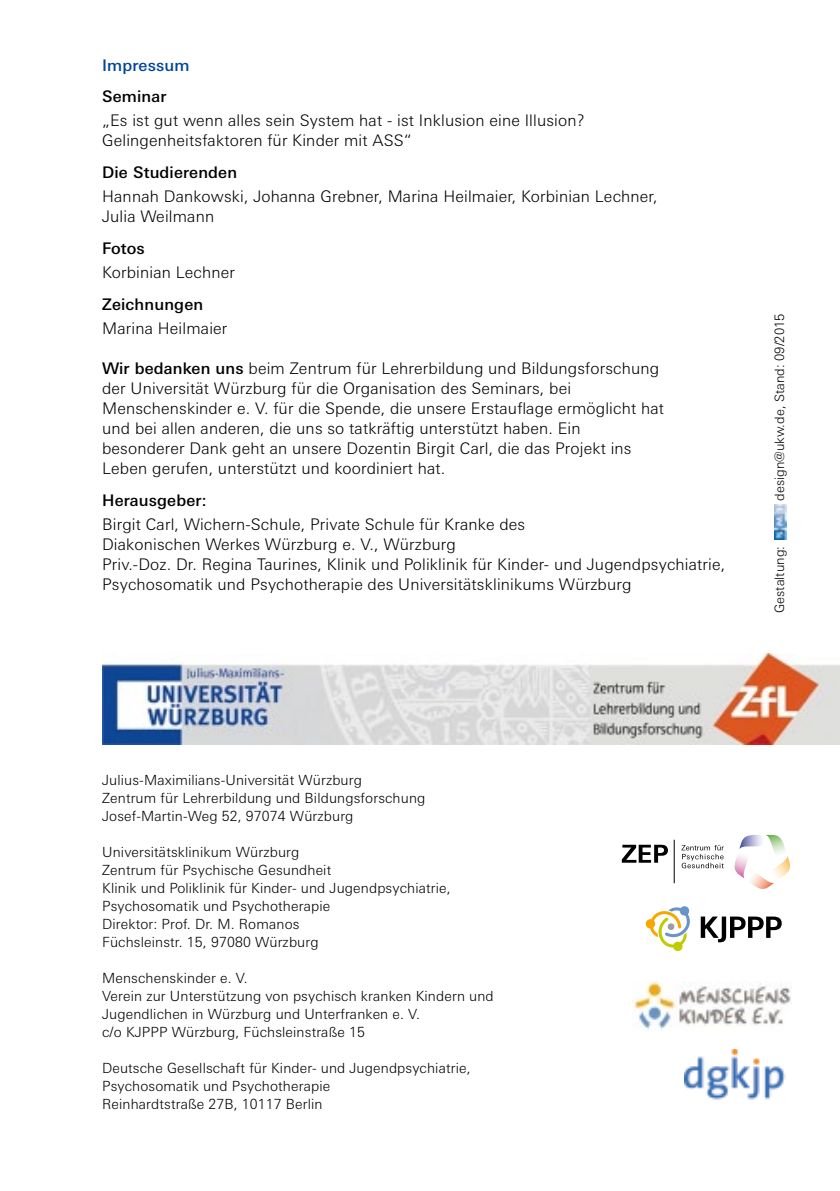
<style>
.page{position:relative;width:840px;height:1191px;background:#fff}
.page>*{position:absolute;margin:0;border:0;box-sizing:border-box;transform-origin:0 0}
.t1{font:300 16px/20px "LT Univers Basic";letter-spacing:.01em;color:#000}
.t2{font:500 16px "LT Univers Basic";letter-spacing:.01em;color:#000}
.t3{font:500 16px "LT Univers Basic";letter-spacing:.01em;color:#004595}
.t4{font:300 14px/18px "LT Univers Basic";letter-spacing:.01em;color:#000}
.t5{font:300 13px "LT Univers Basic";color:#000}
.s1{font-weight:500}
</style>
<div class="page">
<img style="left:774px;top:504px;width:11px;height:36px">
<img style="left:102px;top:653px;width:737px;height:91px">
<svg style="left:645px;top:906px;width:45px;height:45px"></svg>
<svg style="left:700px;top:916px;width:81px;height:26px"></svg>
<svg style="left:734px;top:835px;width:56px;height:54px"></svg>
<svg style="left:621px;top:844px;width:46px;height:18px"></svg>
<hr style="left:673px;top:839px;width:1px;height:44px;background:#000">
<svg style="left:681px;top:845px;width:42px;height:23px"></svg>
<img style="left:632px;top:981px;width:159px;height:49px">
<img style="left:684px;top:1049px;width:102px;height:51px">
<p class="t3" style="left:102px;top:55px;width:89px">Impressum</p>
<p class="t2" style="left:102px;top:87px;width:66px">Seminar</p>
<p class="t1" style="left:102px;top:111px;width:483px">„Es ist gut wenn alles sein System hat - ist Inklusion eine Illusion?<br>Gelingenheitsfaktoren für Kinder mit ASS“</p>
<p class="t2" style="left:102px;top:163px;width:136px">Die Studierenden</p>
<p class="t1" style="left:102px;top:186px;width:556px">Hannah Dankowski, Johanna Grebner, Marina Heilmaier, Korbinian Lechner,<br>Julia Weilmann</p>
<p class="t2" style="left:102px;top:239px;width:44px">Fotos</p>
<p class="t1" style="left:102px;top:262px;width:134px">Korbinian Lechner</p>
<p class="t2" style="left:102px;top:294px;width:102px">Zeichnungen</p>
<p class="t1" style="left:102px;top:318px;width:127px">Marina Heilmaier</p>
<p class="t1" style="left:102px;top:358px;width:563px"><span class="s1">Wir bedanken uns</span> beim Zentrum für Lehrerbildung und Bildungsforschung der Universität Würzburg für die Organisation des Seminars, bei Menschenskinder e. V. für die Spende, die unsere Erstauflage ermöglicht hat und bei allen anderen, die uns so tatkräftig unterstützt haben. Ein besonderer Dank geht an unsere Dozentin Birgit Carl, die das Projekt ins Leben gerufen, unterstützt und koordiniert hat.</p>
<p class="t2" style="left:102px;top:490px;width:106px">Herausgeber:</p>
<p class="t1" style="left:102px;top:514px;width:624px">Birgit Carl, Wichern-Schule, Private Schule für Kranke des<br>Diakonischen Werkes Würzburg e. V., Würzburg<br>Priv.-Doz. Dr. Regina Taurines, Klinik und Poliklinik für Kinder- und Jugendpsychiatrie, Psychosomatik und Psychotherapie des Universitätsklinikums Würzburg</p>
<p class="t5" style="left:771px;top:500px;width:189px;rotate:-90deg">design@ukw.de, Stand: 09/2015</p>
<p class="t5" style="left:771px;top:613px;width:68px;rotate:-90deg">Gestaltung:</p>
<p class="t4" style="left:102px;top:771px;width:324px">Julius-Maximilians-Universität Würzburg<br>Zentrum für Lehrerbildung und Bildungsforschung<br>Josef-Martin-Weg 52, 97074 Würzburg</p>
<p class="t4" style="left:102px;top:843px;width:350px">Universitätsklinikum Würzburg<br>Zentrum für Psychische Gesundheit<br>Klinik und Poliklinik für Kinder- und Jugendpsychiatrie, Psychosomatik und Psychotherapie<br>Direktor: Prof. Dr. M. Romanos<br>Füchsleinstr. 15, 97080 Würzburg</p>
<p class="t4" style="left:102px;top:969px;width:393px">Menschenskinder e. V.<br>Verein zur Unterstützung von psychisch kranken Kindern und Jugendlichen in Würzburg und Unterfranken e. V.<br>c/o KJPPP Würzburg, Füchsleinstraße 15</p>
<p class="t4" style="left:102px;top:1059px;width:370px">Deutsche Gesellschaft für Kinder- und Jugendpsychiatrie,<br>Psychosomatik und Psychotherapie<br>Reinhardtstraße 27B, 10117 Berlin</p>
</div>
